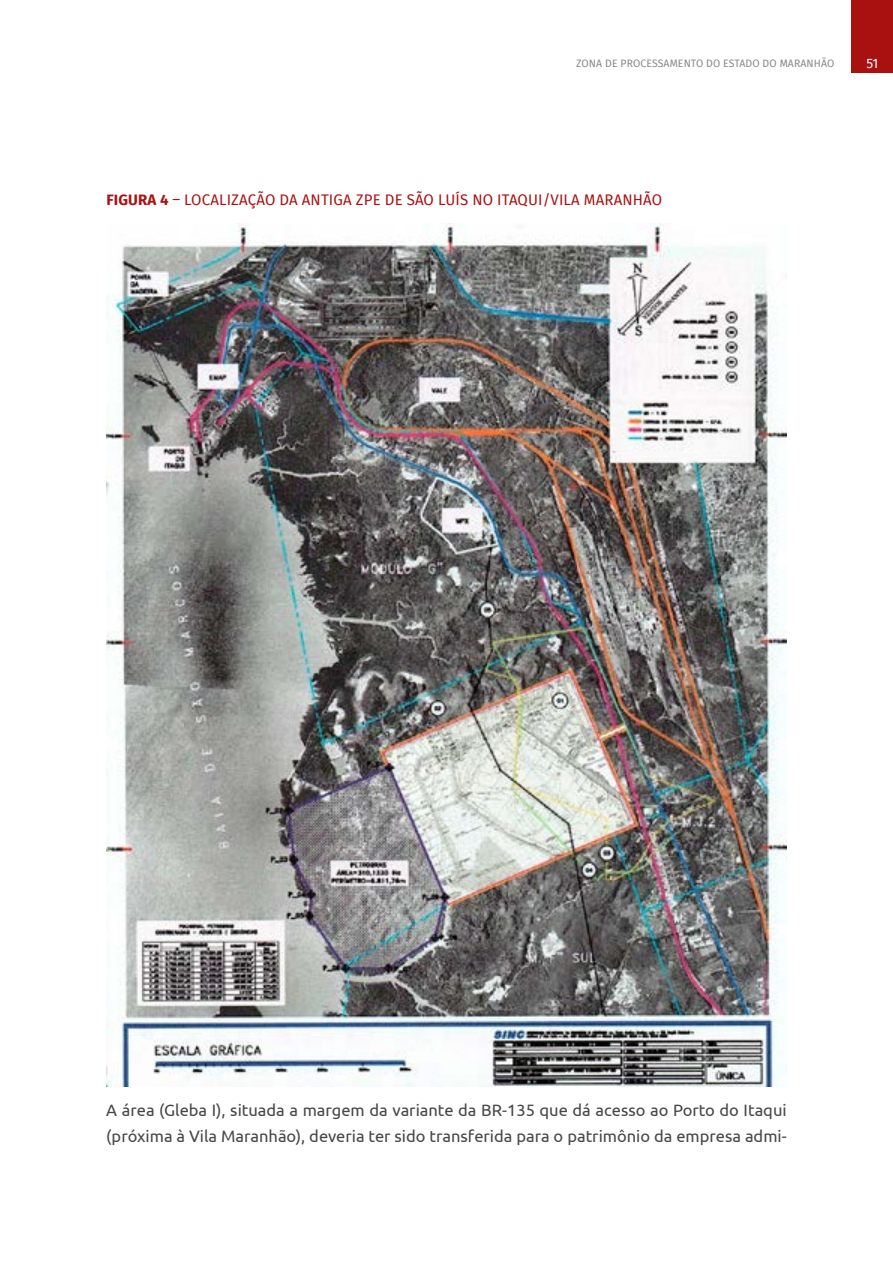
<style>
.page{position:relative;width:893px;height:1263px;background:#fff}
.page>*{position:absolute;margin:0;border:0;box-sizing:border-box;transform-origin:0 0}
.t1{font:16.5px/25.5px "Ubuntu";color:#484547}
.t2{font:15px "Fira Sans";letter-spacing:.01em;color:#a91212}
.t3{font:13.5px "Fira Sans";color:#fff}
.t4{font:10.5px "Fira Sans";letter-spacing:.01em;color:#89878c}
.s1{font-weight:700}
</style>
<div class="page">
<div style="left:852px;top:0;width:41px;height:73px;background:#a91010"></div>
<img style="left:106px;top:223px;width:681px;height:863px">
<p class="t4" style="left:576px;top:55px;width:260px">ZONA DE PROCESSAMENTO DO ESTADO DO MARANHÃO</p>
<p class="t3" style="left:866px;top:53px;width:13px">51</p>
<p class="t2" style="left:106px;top:189px;width:557px"><span class="s1">FIGURA 4</span> – LOCALIZAÇÃO DA ANTIGA ZPE DE SÃO LUÍS NO ITAQUI/VILA MARANHÃO</p>
<p class="t1" style="left:106px;top:1097px;width:682px">A área (Gleba I), situada a margem da variante da BR-135 que dá acesso ao Porto do Itaqui (próxima à Vila Maranhão), deveria ter sido transferida para o patrimônio da empresa admi-</p>
</div>
